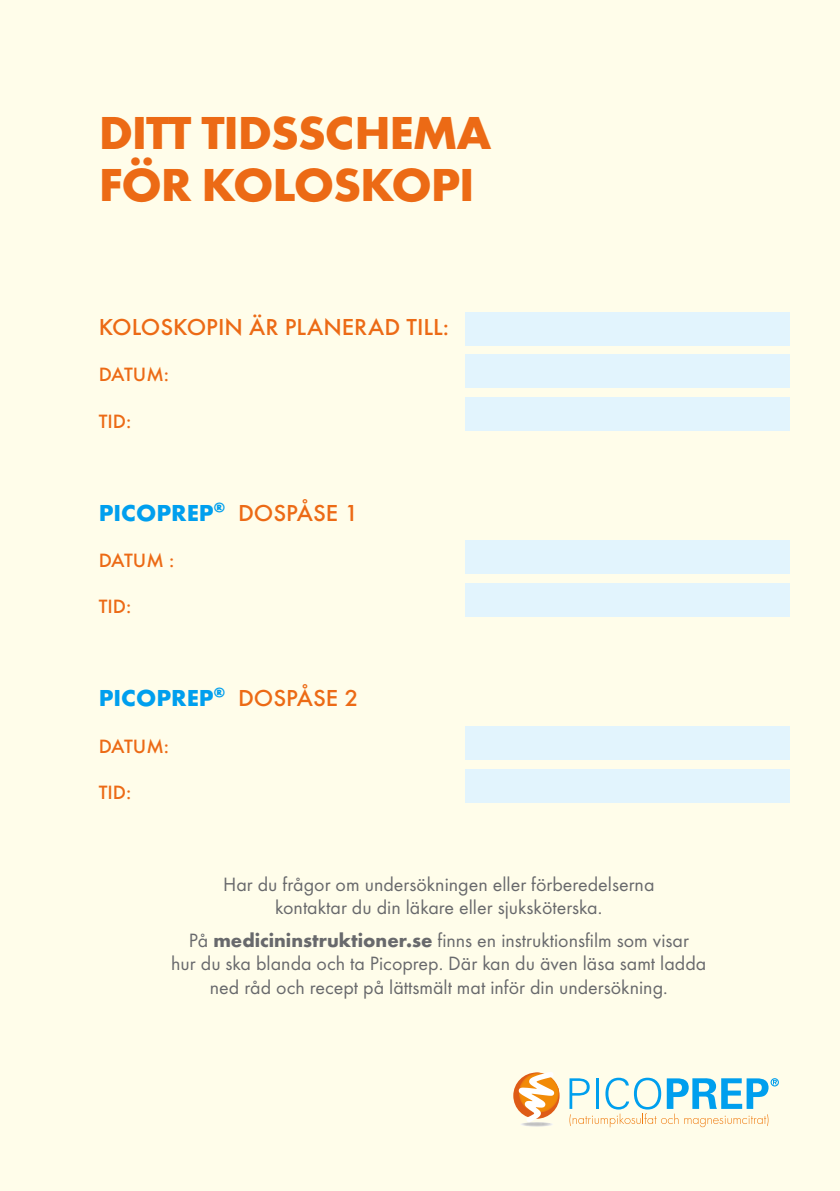
<style>
.page{position:relative;width:840px;height:1191px;background:#fff}
.page>*{position:absolute;margin:0;border:0;box-sizing:border-box;transform-origin:0 0}
.t1{font:700 48px/52px "Futura EF";letter-spacing:-.025em;color:#ec6a15}
.t2{font:700 24px "Futura EF";color:#009fee}
.t3{font:500 24px "Futura EF";color:#ec6a15}
.t4{font:20px/23.6px "Futura EF";color:#68696c;text-align:center}
.t5{font:500 20px "Futura EF";color:#ec6a15}
.s1{font-weight:500;color:#ec6a15}
.s2{font-weight:700}
</style>
<div class="page">
<div style="left:0;top:0;width:839px;height:1191px;background:#fffdea"></div>
<div style="left:513px;top:1072px;width:46px;height:46px;background:#de5b17;border-radius:50%"></div>
<img style="left:554px;top:1080px;width:4px;height:31px">
<img style="left:521px;top:1122px;width:31px;height:4px">
<svg style="left:518px;top:1072px;width:36px;height:50px"></svg>
<svg style="left:569px;top:1077px;width:209px;height:50px"></svg>
<div style="left:465px;top:312px;width:324px;height:34px;background:#e2f4fd"></div>
<div style="left:465px;top:354px;width:324px;height:34px;background:#e2f4fd"></div>
<div style="left:465px;top:397px;width:324px;height:34px;background:#e2f4fd"></div>
<div style="left:465px;top:540px;width:324px;height:34px;background:#e2f4fd"></div>
<div style="left:465px;top:583px;width:324px;height:34px;background:#e2f4fd"></div>
<div style="left:465px;top:726px;width:324px;height:34px;background:#e2f4fd"></div>
<div style="left:465px;top:769px;width:324px;height:34px;background:#e2f4fd"></div>
<p class="t1" style="left:99px;top:107px;width:394px">DITT TIDSSCHEMA<br>FÖR KOLOSKOPI</p>
<p class="t3" style="left:99px;top:313px;width:352px">KOLOSKOPIN ÄR PLANERAD TILL:</p>
<p class="t5" style="left:99px;top:363px;width:72px">DATUM:</p>
<p class="t5" style="left:99px;top:409px;width:34px">TID:</p>
<p class="t2" style="left:99px;top:498px;width:261px">PICOPREP® <span class="s1">DOSPÅSE 1</span></p>
<p class="t5" style="left:99px;top:548px;width:77px">DATUM :</p>
<p class="t5" style="left:99px;top:595px;width:34px">TID:</p>
<p class="t2" style="left:99px;top:684px;width:261px">PICOPREP® <span class="s1">DOSPÅSE 2</span></p>
<p class="t5" style="left:99px;top:734px;width:72px">DATUM:</p>
<p class="t5" style="left:99px;top:780px;width:34px">TID:</p>
<p class="t4" style="left:223px;top:872px;width:432px;line-height:23px">Har du frågor om undersökningen eller förberedelserna kontaktar du din läkare eller sjuksköterska.</p>
<p class="t4" style="left:171px;top:928px;width:536px">På <span class="s2">medicininstruktioner.se</span> finns en instruktionsfilm som visar<br>hur du ska blanda och ta Picoprep. Där kan du även läsa samt ladda ned råd och recept på lättsmält mat inför din undersökning.</p>
</div>
